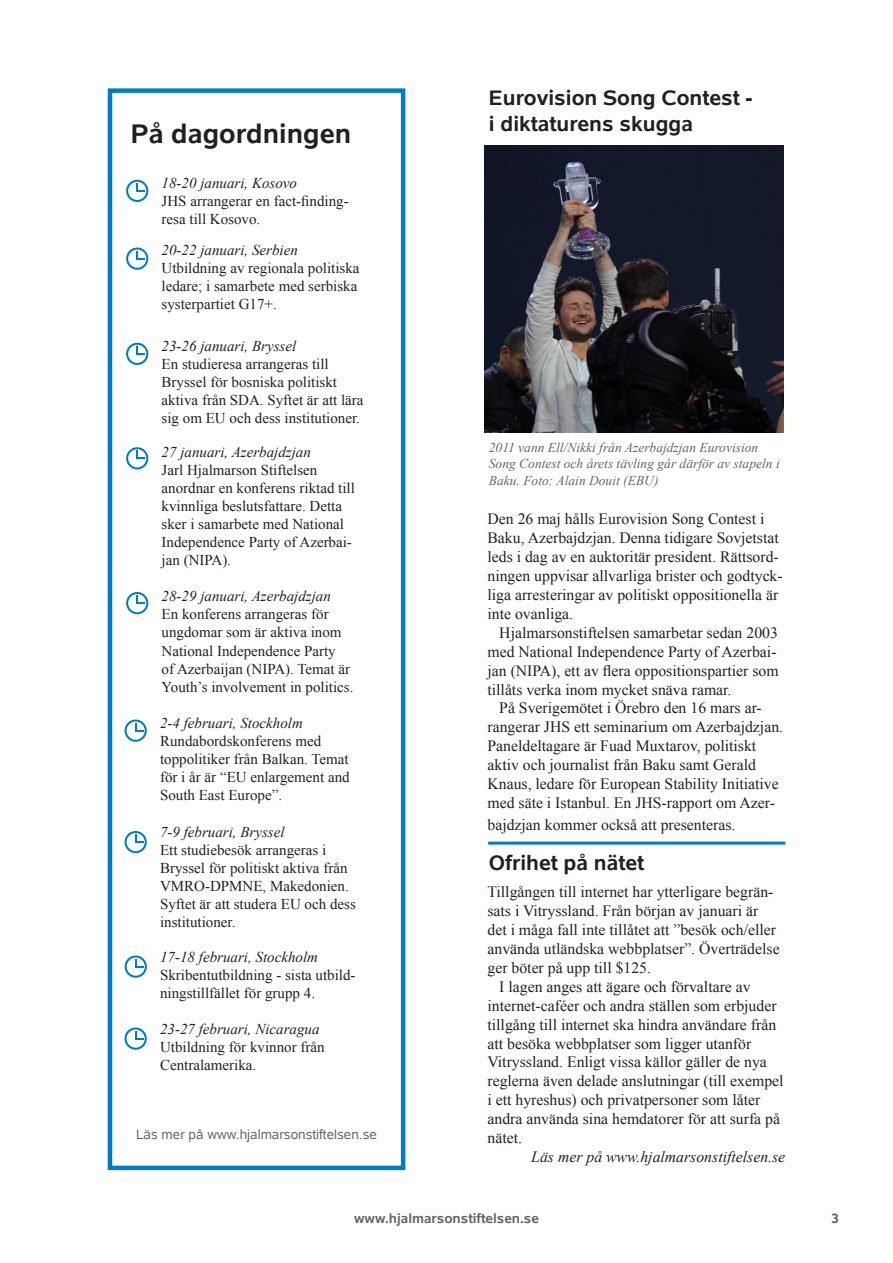
<style>
.page{position:relative;width:893px;height:1263px;background:#fff}
.page>*{position:absolute;margin:0;border:0;box-sizing:border-box;transform-origin:0 0}
.t1{font:700 27px "Albany AMT";color:#231f20}
.t2{font:700 21px "Albany AMT";color:#231f20}
.t3{font:15.75px/18.9px "Times New Roman";color:#231f20}
.t4{font:italic 15.75px "Times New Roman";color:#231f20}
.t5{font:15px/18px "Times New Roman";color:#231f20}
.t6{font:italic 15px "Times New Roman";color:#231f20}
.t7{font:italic 13.5px/16.5px "Times New Roman";color:#656568}
.t8{font:13.5px "Albany AMT";color:#656568}
.Subhead{font:700 13.5px "Albany AMT";color:#656568}
</style>
<div class="page">
<hr style="left:108px;top:359px;width:677px;height:2px;background:#231f20">
<hr style="left:408px;top:426px;width:75px;height:2px;background:#231f20">
<div style="left:108px;top:88px;width:297px;height:1082px;background:#fff;border:4px solid #007cc2"></div>
<svg style="left:126px;top:343px;width:22px;height:22px"></svg>
<div style="left:128px;top:345px;width:18px;height:18px;background:#fff;border-radius:50%"></div>
<svg style="left:136px;top:346px;width:9px;height:9px"></svg>
<svg style="left:125px;top:831px;width:22px;height:22px"></svg>
<div style="left:127px;top:833px;width:18px;height:18px;background:#fff;border-radius:50%"></div>
<svg style="left:135px;top:834px;width:9px;height:9px"></svg>
<svg style="left:125px;top:719px;width:22px;height:23px"></svg>
<div style="left:127px;top:721px;width:18px;height:19px;background:#fff;border-radius:50%"></div>
<svg style="left:135px;top:723px;width:9px;height:8px"></svg>
<svg style="left:125px;top:955px;width:22px;height:23px"></svg>
<svg style="left:127px;top:957px;width:18px;height:19px"></svg>
<svg style="left:135px;top:959px;width:9px;height:8px"></svg>
<svg style="left:126px;top:447px;width:22px;height:22px"></svg>
<div style="left:128px;top:449px;width:18px;height:18px;background:#fff;border-radius:50%"></div>
<svg style="left:136px;top:450px;width:9px;height:9px"></svg>
<svg style="left:126px;top:592px;width:22px;height:22px"></svg>
<div style="left:128px;top:594px;width:18px;height:18px;background:#fff;border-radius:50%"></div>
<svg style="left:136px;top:595px;width:9px;height:9px"></svg>
<svg style="left:126px;top:180px;width:22px;height:22px"></svg>
<div style="left:128px;top:182px;width:18px;height:18px;background:#fff;border-radius:50%"></div>
<svg style="left:136px;top:183px;width:9px;height:9px"></svg>
<svg style="left:126px;top:247px;width:22px;height:23px"></svg>
<div style="left:128px;top:250px;width:18px;height:18px;background:#fff;border-radius:50%"></div>
<svg style="left:136px;top:251px;width:9px;height:9px"></svg>
<svg style="left:125px;top:1027px;width:22px;height:23px"></svg>
<svg style="left:127px;top:1029px;width:18px;height:19px"></svg>
<svg style="left:135px;top:1031px;width:9px;height:8px"></svg>
<img style="left:485px;top:146px;width:298px;height:286px">
<hr style="left:488px;top:842px;width:297px;height:3px;background:#007cc2">
<p class="t1" style="left:131px;top:115px;width:222px">På dagordningen</p>
<p class="t6" style="left:162px;top:172px;width:137px">18-20 januari, Kosovo</p>
<p class="t5" style="left:162px;top:191px;width:189px">JHS arrangerar en fact-finding&shy;resa till Kosovo.</p>
<p class="t6" style="left:162px;top:240px;width:138px">20-22 januari, Serbien</p>
<p class="t5" style="left:162px;top:259px;width:199px">Utbildning av regionala politiska ledare; i samarbete med serbiska systerpartiet G17+.</p>
<p class="t6" style="left:162px;top:335px;width:136px">23-26 januari, Bryssel</p>
<p class="t5" style="left:162px;top:354px;width:203px">En studieresa arrangeras till<br>Bryssel för bosniska politiskt aktiva från SDA. Syftet är att lära sig om EU och dess institutioner.</p>
<p class="t6" style="left:162px;top:441px;width:151px">27 januari, Azerbajdzjan</p>
<p class="t5" style="left:162px;top:460px;width:195px">Jarl Hjalmarson Stiftelsen anordnar en konferens riktad till kvinnliga beslutsfattare. Detta sker i samarbete med National<br>Independence Party of Azerbai&shy;jan (NIPA).</p>
<p class="t6" style="left:162px;top:586px;width:171px">28-29 januari, Azerbajdzjan</p>
<p class="t5" style="left:162px;top:605px;width:193px">En konferens arrangeras för ungdomar som är aktiva inom<br>National Independence Party<br>of Azerbaijan (NIPA). Temat är<br>Youth’s involvement in politics.</p>
<p class="t6" style="left:160px;top:712px;width:144px">2-4 februari, Stockholm</p>
<p class="t5" style="left:160px;top:731px;width:191px">Rundabordskonferens med toppolitiker från Balkan. Temat för i år är “EU enlargement and<br>South East Europe”.</p>
<p class="t6" style="left:160px;top:822px;width:126px">7-9 februari, Bryssel</p>
<p class="t5" style="left:160px;top:841px;width:197px">Ett studiebesök arrangeras i<br>Bryssel för politiskt aktiva från<br>VMRO-DPMNE, Makedonien.<br>Syftet är att studera EU och dess institutioner.</p>
<p class="t6" style="left:160px;top:946px;width:159px">17-18 februari, Stockholm</p>
<p class="t5" style="left:160px;top:966px;width:197px">Skribentutbildning - sista utbild&shy;ningstillfället för grupp 4.</p>
<p class="t6" style="left:160px;top:1018px;width:161px">23-27 februari, Nicaragua</p>
<p class="t5" style="left:160px;top:1038px;width:166px">Utbildning för kvinnor från<br>Centralamerika.</p>
<p class="t8" style="left:136px;top:1125px;width:242px">Läs mer på www.hjalmarsonstiftelsen.se</p>
<p class="t2" style="left:489px;top:83px;width:265px">Eurovision Song Contest -</p>
<p class="t2" style="left:489px;top:109px;width:206px">i diktaturens skugga</p>
<p class="t7" style="left:489px;top:439px;width:292px">2011 vann Ell/Nikki från Azerbajdzjan Eurovision<br>Song Contest och årets tävling går därför av stapeln i<br>Baku. Foto: Alain Douit (EBU)</p>
<p class="t3" style="left:487px;top:509px;width:297px">Den 26 maj hålls Eurovision Song Contest i Baku, Azerbajdzjan. Denna tidigare Sovjetstat leds i dag av en auktoritär president. Rättsord&shy;ningen uppvisar allvarliga brister och godtyck&shy;liga arresteringar av politiskt oppositionella är inte ovanliga.</p>
<p class="t3" style="left:487px;top:623px;width:293px;text-indent:12px">Hjalmarsonstiftelsen samarbetar sedan 2003 med National Independence Party of Azerbai&shy;jan (NIPA), ett av flera oppositionspartier som tillåts verka inom mycket snäva ramar.</p>
<p class="t3" style="left:487px;top:698px;width:297px;text-indent:12px">På Sverigemötet i Örebro den 16 mars ar&shy;rangerar JHS ett seminarium om Azerbajdzjan.<br>Paneldeltagare är Fuad Muxtarov, politiskt aktiv och journalist från Baku samt Gerald Knaus, ledare för European Stability Initiative med säte i Istanbul. En JHS-rapport om Azer-</p>
<p class="t3" style="left:487px;top:814px;width:249px">bajdzjan kommer också att presenteras.</p>
<p class="t2" style="left:489px;top:848px;width:157px">Ofrihet på nätet</p>
<p class="t3" style="left:487px;top:882px;width:294px">Tillgången till internet har ytterligare begrän&shy;sats i Vitryssland. Från början av januari är det i måga fall inte tillåtet att ”besök och/eller använda utländska webbplatser”. Överträdelse ger böter på upp till $125.</p>
<p class="t3" style="left:487px;top:977px;width:298px;text-indent:12px">I lagen anges att ägare och förvaltare av internet-caféer och andra ställen som erbjuder tillgång till internet ska hindra användare från att besöka webbplatser som ligger utanför Vitryssland. Enligt vissa källor gäller de nya reglerna även delade anslutningar (till exempel i ett hyreshus) och privatpersoner som låter andra använda sina hemdatorer för att surfa på nätet.</p>
<p class="t4" style="left:531px;top:1146px;width:255px">Läs mer på www.hjalmarsonstiftelsen.se</p>
<p class="Subhead" style="left:354px;top:1209px;width:186px">www.hjalmarsonstiftelsen.se</p>
<p class="Subhead" style="left:831px;top:1209px;width:9px">3</p>
</div>
